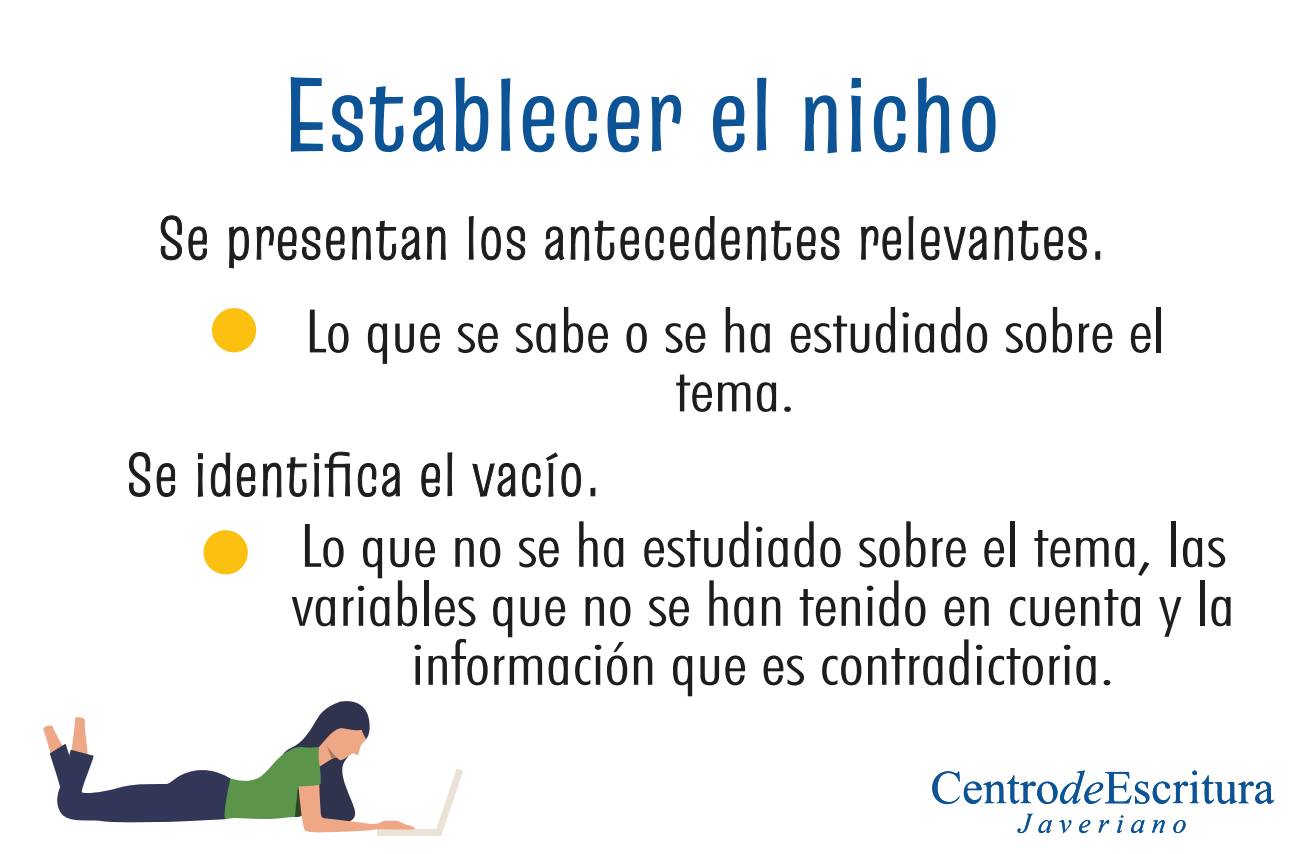
<style>
.page{position:relative;width:1289px;height:854px;background:#fff}
.page>*{position:absolute;margin:0;border:0;box-sizing:border-box;transform-origin:0 0}
.t1{font:500 105px "Truculenta 12 pt";color:#0c5495}
.t2{font:300 61.5px "Truculenta 12 pt";color:#1d1d1b}
.t3{font:300 condensed 60px/58.9px "Futura BT";color:#1d1d1b;text-align:center;scale:1.24 1}
</style>
<div class="page">
<svg style="left:160px;top:215px;width:22px;height:45px"></svg>
<svg style="left:188px;top:226px;width:19px;height:34px"></svg>
<svg style="left:229px;top:226px;width:20px;height:43px"></svg>
<svg style="left:256px;top:226px;width:89px;height:34px"></svg>
<svg style="left:352px;top:220px;width:94px;height:41px"></svg>
<svg style="left:468px;top:216px;width:6px;height:44px"></svg>
<svg style="left:481px;top:226px;width:44px;height:34px"></svg>
<svg style="left:545px;top:220px;width:94px;height:41px"></svg>
<svg style="left:645px;top:226px;width:19px;height:35px"></svg>
<svg style="left:670px;top:226px;width:19px;height:34px"></svg>
<svg style="left:695px;top:216px;width:20px;height:44px"></svg>
<svg style="left:721px;top:226px;width:19px;height:34px"></svg>
<svg style="left:747px;top:220px;width:92px;height:41px"></svg>
<svg style="left:861px;top:226px;width:40px;height:34px"></svg>
<svg style="left:908px;top:216px;width:5px;height:44px"></svg>
<svg style="left:920px;top:226px;width:67px;height:34px"></svg>
<svg style="left:994px;top:220px;width:44px;height:41px"></svg>
<svg style="left:1044px;top:226px;width:43px;height:34px"></svg>
<svg style="left:1095px;top:251px;width:5px;height:9px"></svg>
<svg style="left:1173px;top:820px;width:12px;height:13px"></svg>
<svg style="left:1079px;top:820px;width:11px;height:13px"></svg>
<svg style="left:932px;top:770px;width:342px;height:35px"></svg>
<svg style="left:1059px;top:820px;width:12px;height:13px"></svg>
<svg style="left:1098px;top:820px;width:11px;height:12px"></svg>
<svg style="left:1117px;top:815px;width:6px;height:18px"></svg>
<svg style="left:1152px;top:820px;width:13px;height:13px"></svg>
<svg style="left:1017px;top:813px;width:34px;height:20px"></svg>
<svg style="left:1131px;top:820px;width:13px;height:13px"></svg>
<div style="left:212px;top:308px;width:44px;height:44px;background:#fcc010;border-radius:50%"></div>
<svg style="left:129px;top:452px;width:46px;height:45px"></svg>
<svg style="left:197px;top:453px;width:6px;height:44px"></svg>
<svg style="left:210px;top:452px;width:20px;height:45px"></svg>
<svg style="left:236px;top:463px;width:20px;height:34px"></svg>
<svg style="left:262px;top:457px;width:45px;height:41px"></svg>
<svg style="left:314px;top:451px;width:36px;height:46px"></svg>
<svg style="left:357px;top:463px;width:19px;height:34px"></svg>
<svg style="left:382px;top:463px;width:18px;height:34px"></svg>
<svg style="left:421px;top:463px;width:19px;height:34px"></svg>
<svg style="left:447px;top:452px;width:5px;height:44px"></svg>
<svg style="left:472px;top:463px;width:43px;height:34px"></svg>
<svg style="left:522px;top:452px;width:59px;height:45px"></svg>
<svg style="left:590px;top:487px;width:5px;height:9px"></svg>
<div style="left:203px;top:530px;width:45px;height:44px;background:#fcc010;border-radius:50%"></div>
<div style="left:377px;top:829px;width:64px;height:7px;background:#ebe2d8"></div>
<svg style="left:436px;top:769px;width:27px;height:67px"></svg>
<svg style="left:43px;top:701px;width:372px;height:132px"></svg>
<h1 class="t1" style="left:283px;top:48px;width:719px">Establecer el nicho</h1>
<p class="t2" style="left:157px;top:199px;width:950px">Se presentan los antecedentes relevantes.</p>
<p class="t3" style="left:304px;top:301px;width:695px">Lo que se sabe o se ha estudiado sobre el tema.</p>
<p class="t2" style="left:125px;top:435px;width:477px">Se identifica el vacío.</p>
<p class="t3" style="left:291px;top:515px;width:762px">Lo que no se ha estudiado sobre el tema, las variables que no se han tenido en cuenta y la información que es contradictoria.</p>
</div>
